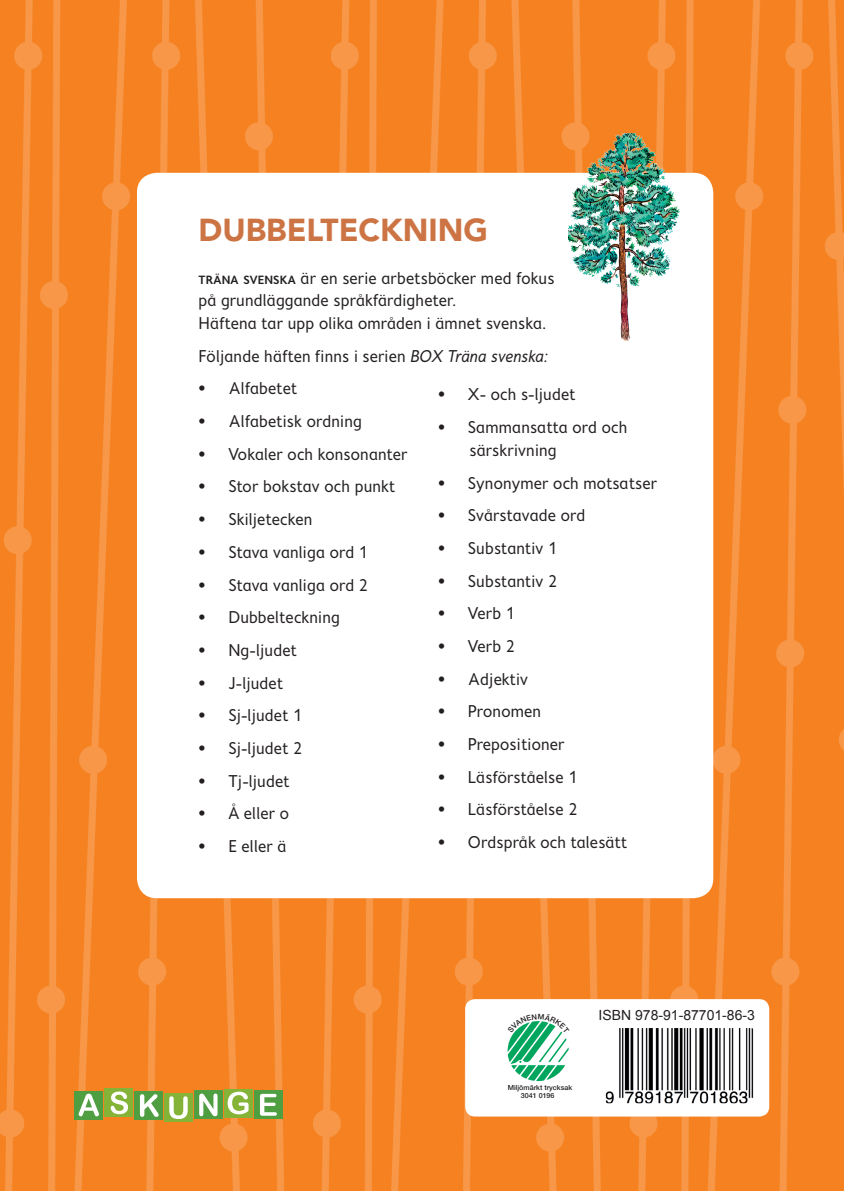
<style>
.page{position:relative;width:844px;height:1191px;background:#fff}
.page>*{position:absolute;margin:0;border:0;box-sizing:border-box;transform-origin:0 0}
.Rubrik_2{font:900 31.5px "Avenir";color:#cc7443}
.Brödtext_blankrad{font:17.5px/22.8px "Fiendstar";color:#231f20}
.t1{font:14px "Arial";color:#231f20}
.t2{font:500 7px/8.8px "Helvetica Neue";color:#231f20}
.s1{font-weight:600;font-size:12.25px}
.s2{font-style:italic}
</style>
<div class="page">
<img style="left:0;top:0;width:843px;height:1191px">
<div style="left:465px;top:999px;width:304px;height:117px;background:#fff;border-radius:10px"></div>
<img style="left:605px;top:1028px;width:149px;height:75px">
<div style="left:74px;top:1091px;width:29px;height:28px;background:#4f9e41"></div>
<svg style="left:79px;top:1093px;width:20px;height:23px"></svg>
<div style="left:194px;top:1090px;width:28px;height:29px;background:#4f9e41"></div>
<svg style="left:199px;top:1093px;width:18px;height:23px"></svg>
<div style="left:134px;top:1091px;width:29px;height:28px;background:#4f9e41"></div>
<svg style="left:140px;top:1094px;width:18px;height:22px"></svg>
<div style="left:164px;top:1093px;width:29px;height:29px;background:#84b338"></div>
<svg style="left:169px;top:1096px;width:19px;height:23px"></svg>
<div style="left:104px;top:1088px;width:29px;height:29px;background:#84b338"></div>
<div style="left:224px;top:1088px;width:28px;height:29px;background:#84b338"></div>
<svg style="left:227px;top:1091px;width:21px;height:23px"></svg>
<div style="left:254px;top:1090px;width:28px;height:29px;background:#4f9e41"></div>
<svg style="left:260px;top:1093px;width:17px;height:22px"></svg>
<svg style="left:111px;top:1091px;width:17px;height:23px"></svg>
<div style="left:137px;top:173px;width:576px;height:725px;background:#fff;border-radius:20px"></div>
<img style="left:568px;top:134px;width:112px;height:207px">
<svg style="left:507px;top:1021px;width:62px;height:60px"></svg>
<p class="Rubrik_2" style="left:198px;top:211px;width:291px">DUBBELTECKNING</p>
<p class="Brödtext_blankrad" style="left:198px;top:266px;width:357px"><span class="s1">TRÄNA SVENSKA</span> är en serie arbetsböcker med fokus på grundläggande språkfärdigheter.<br>Häftena tar upp olika områden i ämnet svenska.</p>
<p class="Brödtext_blankrad" style="left:198px;top:344px;width:351px">Följande häften finns i serien <span class="s2">BOX Träna svenska:</span></p>
<p class="Brödtext_blankrad" style="left:198px;top:377px;width:100px">• Alfabetet</p>
<p class="Brödtext_blankrad" style="left:198px;top:410px;width:165px">• Alfabetisk ordning</p>
<p class="Brödtext_blankrad" style="left:198px;top:442px;width:211px">• Vokaler och konsonanter</p>
<p class="Brödtext_blankrad" style="left:198px;top:475px;width:198px">• Stor bokstav och punkt</p>
<p class="Brödtext_blankrad" style="left:198px;top:508px;width:115px">• Skiljetecken</p>
<p class="Brödtext_blankrad" style="left:198px;top:540px;width:171px">• Stava vanliga ord 1</p>
<p class="Brödtext_blankrad" style="left:198px;top:573px;width:171px">• Stava vanliga ord 2</p>
<p class="Brödtext_blankrad" style="left:198px;top:606px;width:143px">• Dubbelteckning</p>
<p class="Brödtext_blankrad" style="left:198px;top:638px;width:100px">• Ng-ljudet</p>
<p class="Brödtext_blankrad" style="left:198px;top:671px;width:86px">• J-ljudet</p>
<p class="Brödtext_blankrad" style="left:198px;top:704px;width:105px">• Sj-ljudet 1</p>
<p class="Brödtext_blankrad" style="left:198px;top:736px;width:105px">• Sj-ljudet 2</p>
<p class="Brödtext_blankrad" style="left:198px;top:769px;width:93px">• Tj-ljudet</p>
<p class="Brödtext_blankrad" style="left:198px;top:802px;width:92px">• Å eller o</p>
<p class="Brödtext_blankrad" style="left:198px;top:834px;width:89px">• E eller ä</p>
<p class="Brödtext_blankrad" style="left:438px;top:383px;width:139px">• X- och s-ljudet</p>
<p class="Brödtext_blankrad" style="left:469px;top:416px;width:159px;text-indent:-31px">• Sammansatta ord och särskrivning</p>
<p class="Brödtext_blankrad" style="left:438px;top:471px;width:220px">• Synonymer och motsatser</p>
<p class="Brödtext_blankrad" style="left:438px;top:504px;width:149px">• Svårstavade ord</p>
<p class="Brödtext_blankrad" style="left:438px;top:536px;width:121px">• Substantiv 1</p>
<p class="Brödtext_blankrad" style="left:438px;top:569px;width:121px">• Substantiv 2</p>
<p class="Brödtext_blankrad" style="left:438px;top:602px;width:78px">• Verb 1</p>
<p class="Brödtext_blankrad" style="left:438px;top:634px;width:78px">• Verb 2</p>
<p class="Brödtext_blankrad" style="left:438px;top:667px;width:92px">• Adjektiv</p>
<p class="Brödtext_blankrad" style="left:438px;top:700px;width:105px">• Pronomen</p>
<p class="Brödtext_blankrad" style="left:438px;top:732px;width:128px">• Prepositioner</p>
<p class="Brödtext_blankrad" style="left:438px;top:765px;width:141px">• Läsförståelse 1</p>
<p class="Brödtext_blankrad" style="left:438px;top:798px;width:141px">• Läsförståelse 2</p>
<p class="Brödtext_blankrad" style="left:438px;top:830px;width:190px">• Ordspråk och talesätt</p>
<p class="t2" style="left:520px;top:1082px;width:53px;text-indent:-13px">Miljömärkt trycksak<br>3041 0196</p>
<p class="t1" style="left:598px;top:1006px;width:158px">ISBN 978-91-87701-86-3</p>
</div>
